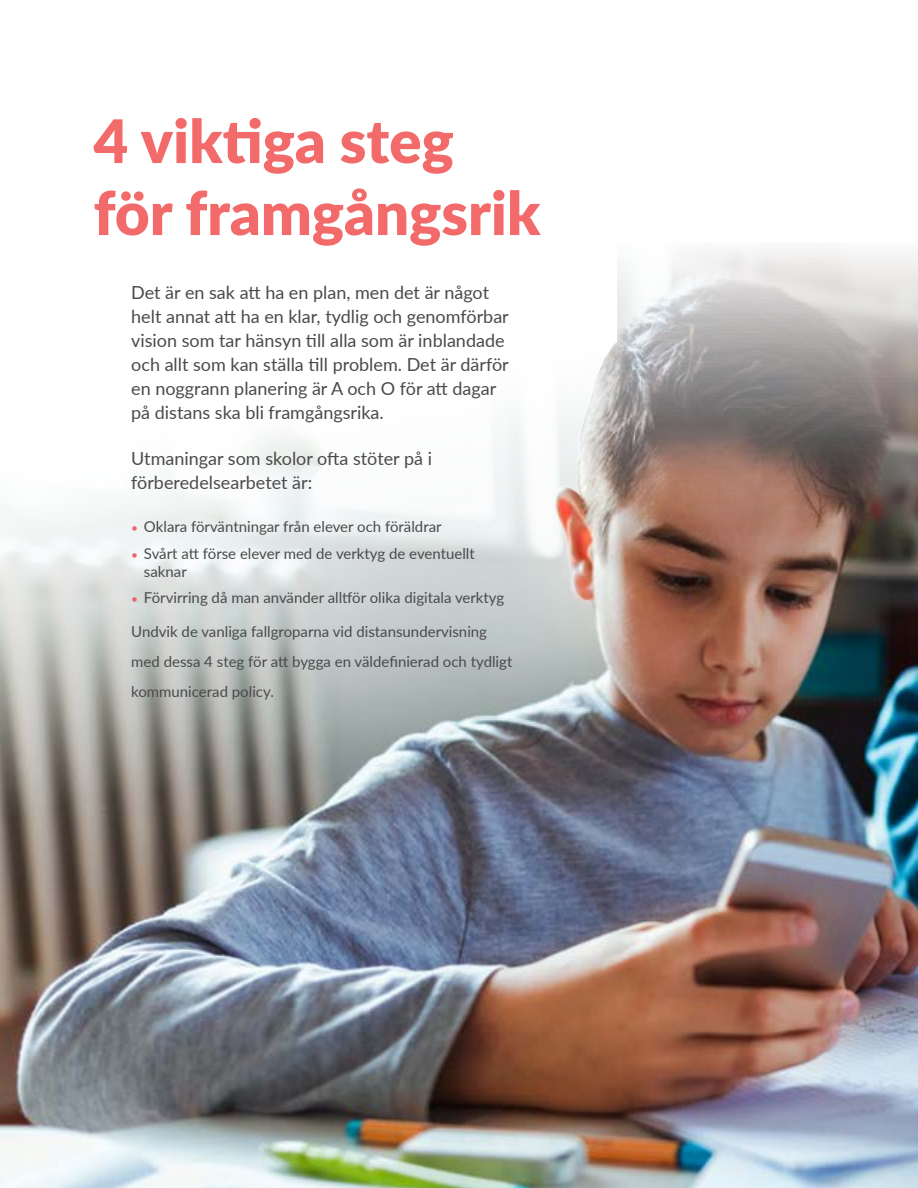
<style>
.page{position:relative;width:918px;height:1188px;background:#fff}
.page>*{position:absolute;margin:0;border:0;box-sizing:border-box;transform-origin:0 0}
.t1{font:900 60px/72px "Lato";color:#f26b6a}
.t2{font:18px/24px "Lato";color:#4a4a4b}
.t3{font:15px/30px "Lato";color:#4a4a4b}
.s1{font-size:12px;color:#ec646a}
</style>
<div class="page">
<img style="left:0;top:250px;width:918px;height:938px">
<svg style="left:0;top:250px;width:617px;height:627px"></svg>
<h1 class="t1" style="left:94px;top:103px;width:448px">4 viktiga steg för framgångsrik</h1>
<p class="t2" style="left:131px;top:280px;width:379px">Det är en sak att ha en plan, men det är något helt annat att ha en klar, tydlig och genomförbar vision som tar hänsyn till alla som är inblandade och allt som kan ställa till problem. Det är därför en noggrann planering är A och O för att dagar på distans ska bli framgångsrika.</p>
<p class="t2" style="left:131px;top:445px;width:302px">Utmaningar som skolor ofta stöter på i förberedelsearbetet är:</p>
<p class="t3" style="left:131px;top:511px;width:312px"><span class="s1">•</span> Oklara förväntningar från elever och föräldrar</p>
<p class="t3" style="left:144px;top:544px;width:332px;line-height:18px;text-indent:-13px"><span class="s1">•</span> Svårt att förse elever med de verktyg de eventuellt saknar</p>
<p class="t3" style="left:131px;top:582px;width:375px"><span class="s1">•</span> Förvirring då man använder alltför olika digitala verktyg</p>
<p class="t3" style="left:131px;top:616px;width:383px">Undvik de vanliga fallgroparna vid distansundervisning med dessa 4 steg för att bygga en väldefinierad och tydligt kommunicerad policy.</p>
</div>
